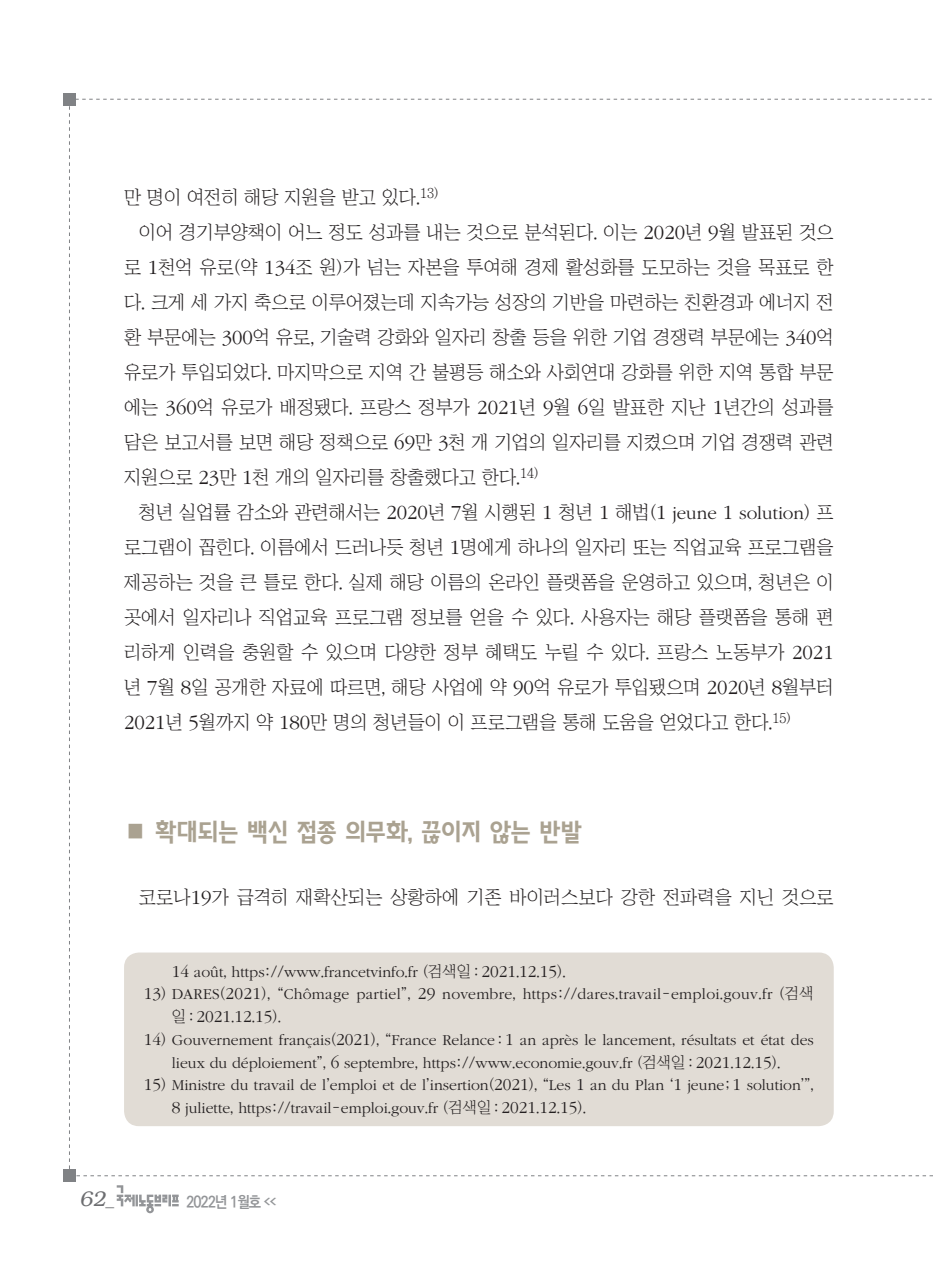
<style>
.page{position:relative;width:933px;height:1275px;background:#fff}
.page>*{position:absolute;margin:0;border:0;box-sizing:border-box;transform-origin:0 0}
.서론{font:24.5px "KBI Zfor SM Esgo H";letter-spacing:-.025em;color:#aaa291}
.t1{font:italic 300 21px "Bookman";color:#6c6d70}
.본문{font:18.9px/35px "Chosunilbo NM";color:#231f20;text-align:justify}
.각주{font:300 17.32px "ITC Garamond Std";color:#231f20}
.각주-2{font:300 15.75px/22.8px "ITC Garamond Std";color:#231f20;text-align:center}
.각주-3{font:300 15.75px "ITC Garamond Std";letter-spacing:.02em;color:#231f20}
.t2{font:700 15.75px "Ko Pub Dotum";letter-spacing:-.055em;color:#939598;scale:.9 1}
.s1{font-family:"ITC Garamond Std";font-weight:300;font-size:20.82px}
.s2{font-family:"ITC Garamond Std";font-weight:300}
.s3{font-size:17.32px}
.s4{font-family:"Chosunilbo NM";font-weight:400}
.s5{font-family:"Chosunilbo NM";font-weight:400;font-size:15.75px}
.s6{font-family:"Helvetica";font-weight:400;font-style:normal;font-size:17.5px}
.s7{font-size:7.88px}
</style>
<div class="page">
<div style="left:64px;top:1170px;width:12px;height:12px;background:#808285"></div>
<div style="left:64px;top:93px;width:12px;height:12px;background:#808285"></div>
<svg style="left:117px;top:1185px;width:62px;height:28px"></svg>
<div style="left:124px;top:952px;width:709px;height:174px;background:#e1dcd5;border-radius:15px"></div>
<p class="본문" style="left:124px;top:179px;width:316px">만 명이 여전히 해당 지원을 받고 있다.<sup>13)</sup></p>
<p class="본문" style="left:124px;top:214px;width:711px;text-indent:15px">이어 경기부양책이 어느 정도 성과를 내는 것으로 분석된다. 이는 <span class="s1">2020</span>년 <span class="s1">9</span>월 발표된 것으 로 <span class="s1">1</span>천억 유로(약 <span class="s1">134</span>조 원)가 넘는 자본을 투여해 경제 활성화를 도모하는 것을 목표로 한 다. 크게 세 가지 축으로 이루어졌는데 지속가능 성장의 기반을 마련하는 친환경과 에너지 전 환 부문에는 <span class="s1">300</span>억 유로, 기술력 강화와 일자리 창출 등을 위한 기업 경쟁력 부문에는 <span class="s1">340</span>억 유로가 투입되었다. 마지막으로 지역 간 불평등 해소와 사회연대 강화를 위한 지역 통합 부문 에는 <span class="s1">360</span>억 유로가 배정됐다. 프랑스 정부가 <span class="s1">2021</span>년 <span class="s1">9</span>월 <span class="s1">6</span>일 발표한 지난 <span class="s1">1</span>년간의 성과를 담은 보고서를 보면 해당 정책으로 <span class="s1">69</span>만 <span class="s1">3</span>천 개 기업의 일자리를 지켰으며 기업 경쟁력 관련 지원으로 <span class="s1">23</span>만 <span class="s1">1</span>천 개의 일자리를 창출했다고 한다.<sup>14)</sup></p>
<p class="본문" style="left:124px;top:494px;width:711px;text-indent:15px">청년 실업률 감소와 관련해서는 <span class="s1">2020</span>년 <span class="s1">7</span>월 시행된 <span class="s1">1</span> 청년 <span class="s1">1</span> 해법(<span class="s1">1</span> <span class="s2">jeune</span> <span class="s1">1</span> <span class="s2">solution</span>) 프 로그램이 꼽힌다. 이름에서 드러나듯 청년 <span class="s1">1</span>명에게 하나의 일자리 또는 직업교육 프로그램을 제공하는 것을 큰 틀로 한다. 실제 해당 이름의 온라인 플랫폼을 운영하고 있으며, 청년은 이 곳에서 일자리나 직업교육 프로그램 정보를 얻을 수 있다. 사용자는 해당 플랫폼을 통해 편 리하게 인력을 충원할 수 있으며 다양한 정부 혜택도 누릴 수 있다. 프랑스 노동부가 <span class="s1">2021 </span>년 <span class="s1">7</span>월 <span class="s1">8</span>일 공개한 자료에 따르면, 해당 사업에 약 <span class="s1">90</span>억 유로가 투입됐으며 <span class="s1">2020</span>년 <span class="s1">8</span>월부터 <span class="s1">2021</span>년 <span class="s1">5</span>월까지 약 <span class="s1">180</span>만 명의 청년들이 이 프로그램을 통해 도움을 얻었다고 한다.<sup>15)</sup></p>
<p class="서론" style="left:124px;top:817px;width:459px">■ 확대되는 백신 접종 의무화, 끊이지 않는 반발</p>
<p class="본문" style="left:139px;top:879px;width:696px">코로나<span class="s1">19</span>가 급격히 재확산되는 상황하에 기존 바이러스보다 강한 전파력을 지닌 것으로</p>
<p class="각주-2" style="left:172px;top:960px;width:395px"><span class="s3">14</span> août<span class="s4">,</span> https<span class="s4">://</span>www<span class="s4">.</span>francetvinfo<span class="s4">.</span>fr <span class="s4">(검색일 :</span> <span class="s3">2021</span><span class="s4">.</span><span class="s3">12</span><span class="s4">.</span><span class="s3">15</span><span class="s4">).</span></p>
<p class="각주-3" style="left:144px;top:986px;width:671px"><span class="s3">13</span><span class="s4">)</span> DARES<span class="s4">(</span><span class="s3">2021</span><span class="s4">), “</span>Chômage partiel<span class="s4">”,</span> <span class="s3">29</span> novembre<span class="s4">,</span> https<span class="s4">://</span>dares<span class="s4">.</span>travail<span class="s4">-</span>emploi<span class="s4">.</span>gouv<span class="s4">.</span>fr <span class="s4">(검색</span></p>
<p class="각주" style="left:172px;top:1007px;width:111px"><span class="s5">일 :</span> 2021<span class="s5">.</span>12<span class="s5">.</span>15<span class="s5">).</span></p>
<p class="각주-2" style="left:144px;top:1029px;width:671px"><span class="s3">14</span><span class="s4">)</span> Gouvernement français<span class="s4">(</span><span class="s3">2021</span><span class="s4">), “</span>France Relance <span class="s4">:</span> <span class="s3">1</span> an après le lancement<span class="s4">,</span> résultats et état des lieux du déploiement<span class="s4">”,</span> <span class="s3">6</span> septembre<span class="s4">,</span> https<span class="s4">://</span>www<span class="s4">.</span>economie<span class="s4">.</span>gouv<span class="s4">.</span>fr <span class="s4">(검색일 :</span> <span class="s3">2021</span><span class="s4">.</span><span class="s3">12</span><span class="s4">.</span><span class="s3">15</span><span class="s4">).</span></p>
<p class="각주-2" style="left:172px;top:1074px;width:643px;text-align:left;text-indent:-28px"><span class="s3">15</span><span class="s4">)</span> Ministre du travail de l<span class="s4">’</span>emploi et de l<span class="s4">’</span>insertion<span class="s4">(</span><span class="s3">2021</span><span class="s4">), “</span>Les <span class="s3">1</span> an du Plan <span class="s4">‘</span><span class="s3">1</span> jeune<span class="s4">;</span> <span class="s3">1</span> solution<span class="s4">’”,<br></span><span class="s3">8</span> juliette<span class="s4">,</span> https<span class="s4">://</span>travail<span class="s4">-</span>emploi<span class="s4">.</span>gouv<span class="s4">.</span>fr <span class="s4">(검색일 :</span> <span class="s3">2021</span><span class="s4">.</span><span class="s3">12</span><span class="s4">.</span><span class="s3">15</span><span class="s4">).</span></p>
<p class="t1" style="left:79px;top:1187px;width:36px">62<span class="s6">_</span></p>
<p class="t2" style="left:186px;top:1194px;width:101px">2022년 1월호 <span class="s7">&lt;&lt;</span></p>
</div>
